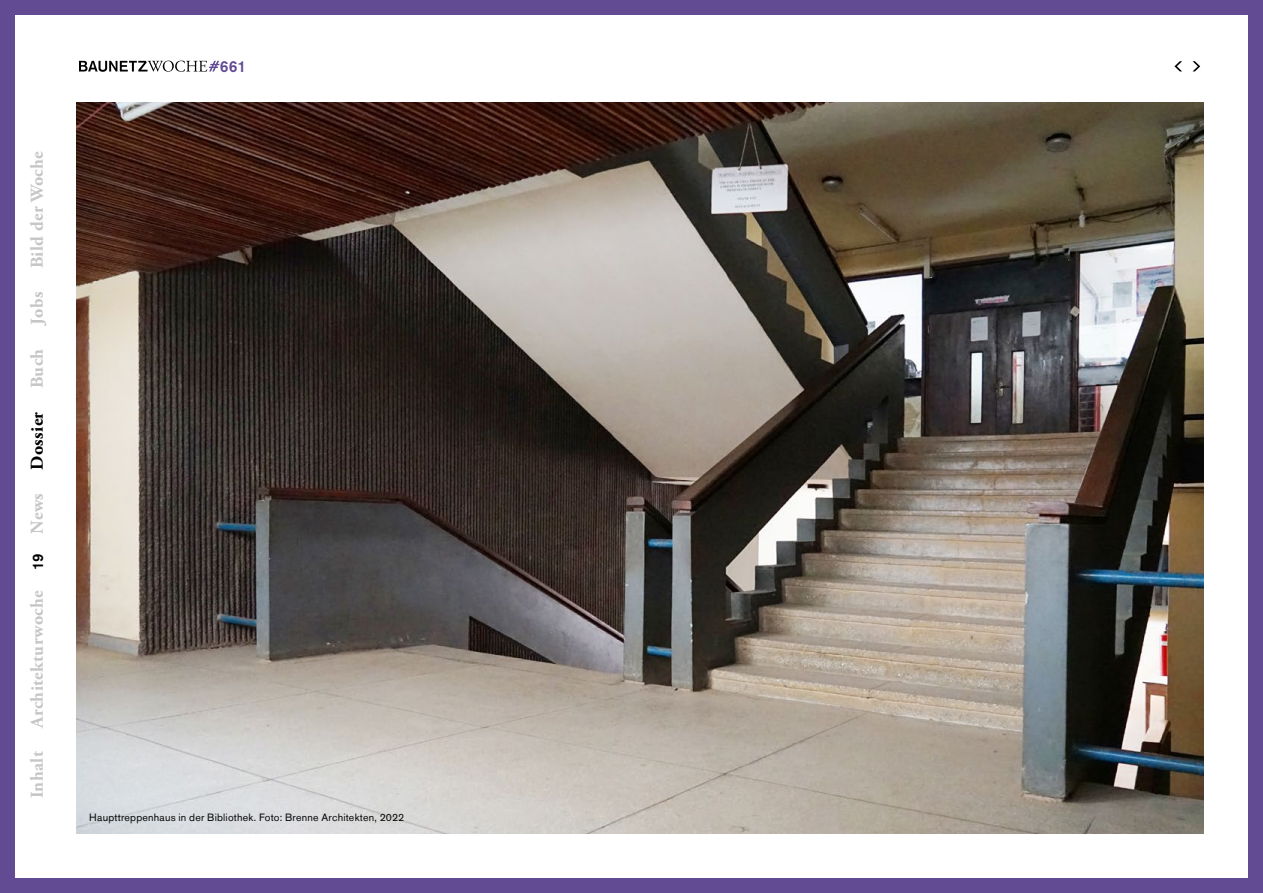
<style>
.page{position:relative;width:1263px;height:893px;background:#fff}
.page>*{position:absolute;margin:0;border:0;box-sizing:border-box;transform-origin:0 0}
.t1{font:700 18px "Adobe Garamond Pro";letter-spacing:.02em;color:#c6c6c6}
.t2{font:700 18px "Adobe Garamond Pro";letter-spacing:.02em;color:#000}
.t3{font:500 15.75px "Akzidenz Grotesk BQ";color:#624b93}
.t4{font:500 15px "Akzidenz Grotesk BQ";color:#000}
.t5{font:10.5px "Akzidenz Grotesk BQ";letter-spacing:.02em;color:#040505}
</style>
<div class="page">
<div style="left:0;top:0;width:1263px;height:893px;border:15px solid #624b93"></div>
<svg style="left:1192px;top:61px;width:8px;height:10px"></svg>
<svg style="left:1174px;top:61px;width:8px;height:10px"></svg>
<img style="left:77px;top:102px;width:1126px;height:731px">
<svg style="left:79px;top:61px;width:140px;height:11px"></svg>
<h1 class="t1" style="left:27px;top:268px;width:119px;rotate:-90deg">Bild der Woche</h1>
<h1 class="t1" style="left:27px;top:325px;width:34px;rotate:-90deg">Jobs</h1>
<h1 class="t1" style="left:27px;top:388px;width:41px;rotate:-90deg">Buch</h1>
<h1 class="t2" style="left:27px;top:470px;width:59px;rotate:-90deg">Dossier</h1>
<h1 class="t1" style="left:27px;top:534px;width:42px;rotate:-90deg">News</h1>
<h3 class="t4" style="left:29px;top:570px;width:18px;rotate:-90deg">19</h3>
<h1 class="t1" style="left:27px;top:728px;width:139px;rotate:-90deg">Architekturwoche</h1>
<h1 class="t1" style="left:27px;top:798px;width:49px;rotate:-90deg">Inhalt</h1>
<h2 class="t3" style="left:220px;top:56px;width:28px">661</h2>
<p class="t5" style="left:89px;top:811px;width:317px">Haupttreppenhaus in der Bibliothek. Foto: Brenne Architekten, 2022</p>
</div>
